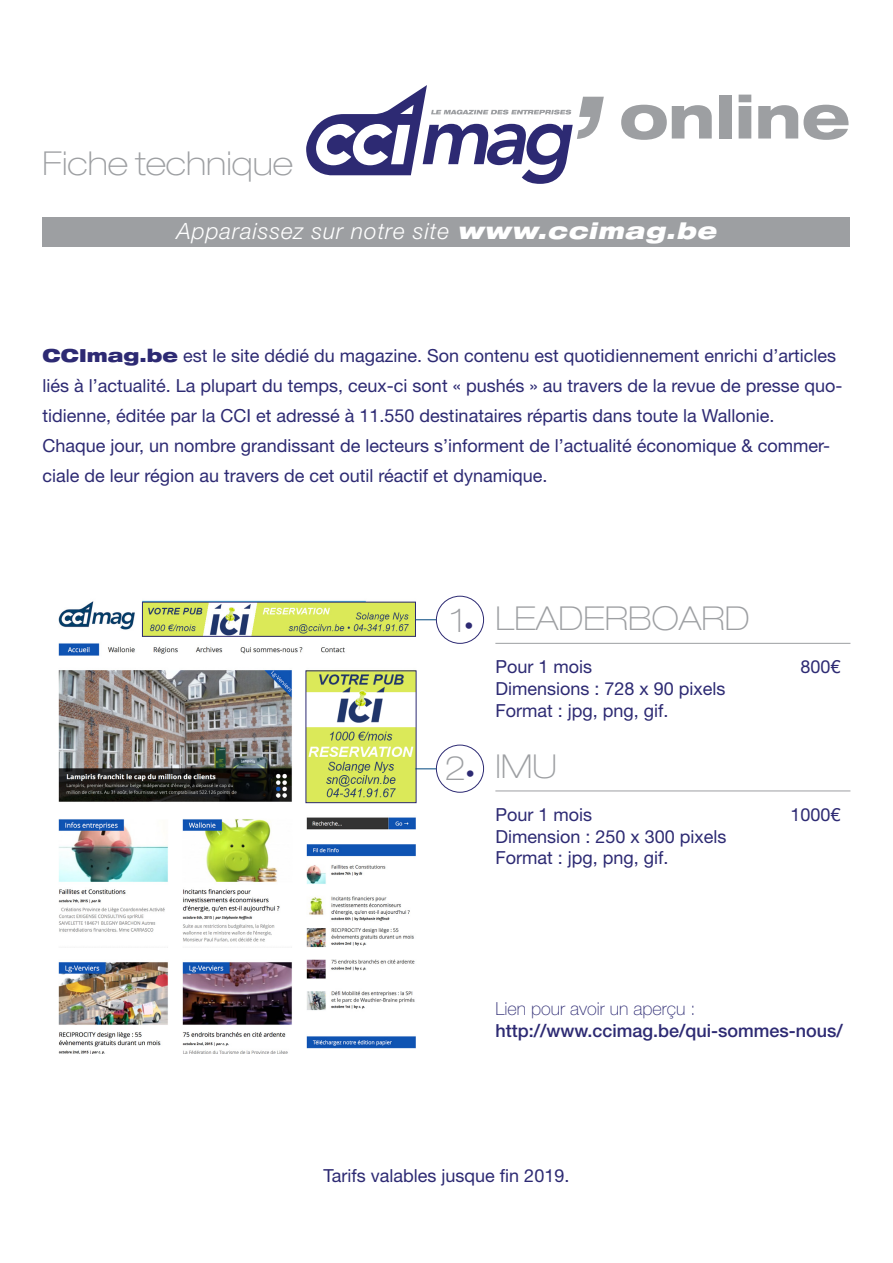
<style>
.page{position:relative;width:893px;height:1263px;background:#fff}
.page>*{position:absolute;margin:0;border:0;box-sizing:border-box;transform-origin:0 0}
.t1{font:800 expanded 60px "Helvetica Neue LT Std";color:#9d9fa2}
.t2{font:100 expanded 33px "Helvetica Neue LT Std";color:#9d9fa2}
.t3{font:italic 300 22.5px "Helvetica Neue LT Std";letter-spacing:.04em;color:#fff}
.t4{font:18px/30px "Helvetica Neue LT Std";color:#2d2a73}
.t5{font:500 18px "Helvetica Neue LT Std";color:#2d2a73}
.t6{font:100 18px "Helvetica Neue LT Std";color:#2d2a73}
.s1{font-weight:900;font-stretch:expanded}
.s2{font-weight:800;font-stretch:normal;font-size:18px;color:#2d2a73}
</style>
<div class="page">
<div style="left:43px;top:217px;width:807px;height:30px;background:#9d9fa2"></div>
<svg style="left:306px;top:85px;width:298px;height:99px"></svg>
<img style="left:58px;top:600px;width:373px;height:454px">
<img style="left:144px;top:604px;width:270px;height:30px">
<img style="left:308px;top:673px;width:106px;height:128px">
<hr style="left:495px;top:643px;width:355px;height:1px;background:#9d9fa2">
<hr style="left:495px;top:790px;width:355px;height:1px;background:#9d9fa2">
<div style="left:436px;top:596px;width:48px;height:47px;border:1px solid #2d2a73;border-radius:50%"></div>
<svg style="left:415px;top:619px;width:21px;height:1px"></svg>
<div style="left:436px;top:745px;width:48px;height:47px;border:1px solid #2d2a73;border-radius:50%"></div>
<svg style="left:415px;top:769px;width:21px;height:1px"></svg>
<p class="t2" style="left:43px;top:144px;width:252px">Fiche technique</p>
<p class="t1" style="left:620px;top:79px;width:232px">online</p>
<p class="t3" style="left:177px;top:218px;width:541px">Apparaissez sur notre site <span class="s1">www.ccimag.be</span></p>
<p class="t4" style="left:43px;top:341px;width:801px"><span class="s1">CCImag.be</span> est le site dédié du magazine. Son contenu est quotidiennement enrichi d’articles liés à l’actualité. La plupart du temps, ceux-ci sont « pushés » au travers de la revue de presse quo&shy;tidienne, éditée par la CCI et adressé à 11.550 destinataires répartis dans toute la Wallonie.</p>
<p class="t4" style="left:43px;top:431px;width:789px">Chaque jour, un nombre grandissant de lecteurs s’informent de l’actualité économique &amp; commer&shy;ciale de leur région au travers de cet outil réactif et dynamique.</p>
<p class="t2" style="left:450px;top:600px;width:25px">1<span class="s2">•</span></p>
<p class="t2" style="left:444px;top:749px;width:32px">2<span class="s2">•</span></p>
<p class="t2" style="left:495px;top:599px;width:256px">LEADERBOARD</p>
<p class="t4" style="left:495px;top:652px;width:98px">Pour 1 mois</p>
<p class="t4" style="left:800px;top:652px;width:42px">800€</p>
<p class="t4" style="left:495px;top:673px;width:232px">Dimensions : 728 x 90 pixels</p>
<p class="t4" style="left:495px;top:695px;width:175px">Format : jpg, png, gif.</p>
<p class="t2" style="left:495px;top:746px;width:63px">IMU</p>
<p class="t4" style="left:495px;top:799px;width:98px">Pour 1 mois</p>
<p class="t4" style="left:790px;top:799px;width:52px">1000€</p>
<p class="t4" style="left:495px;top:821px;width:233px">Dimension : 250 x 300 pixels</p>
<p class="t4" style="left:495px;top:842px;width:175px">Format : jpg, png, gif.</p>
<p class="t6" style="left:495px;top:999px;width:202px">Lien pour avoir un aperçu :</p>
<p class="t5" style="left:495px;top:1020px;width:349px">http://www.ccimag.be/qui-sommes-nous/</p>
<p class="t4" style="left:324px;top:1160px;width:247px">Tarifs valables jusque fin 2019.</p>
</div>
